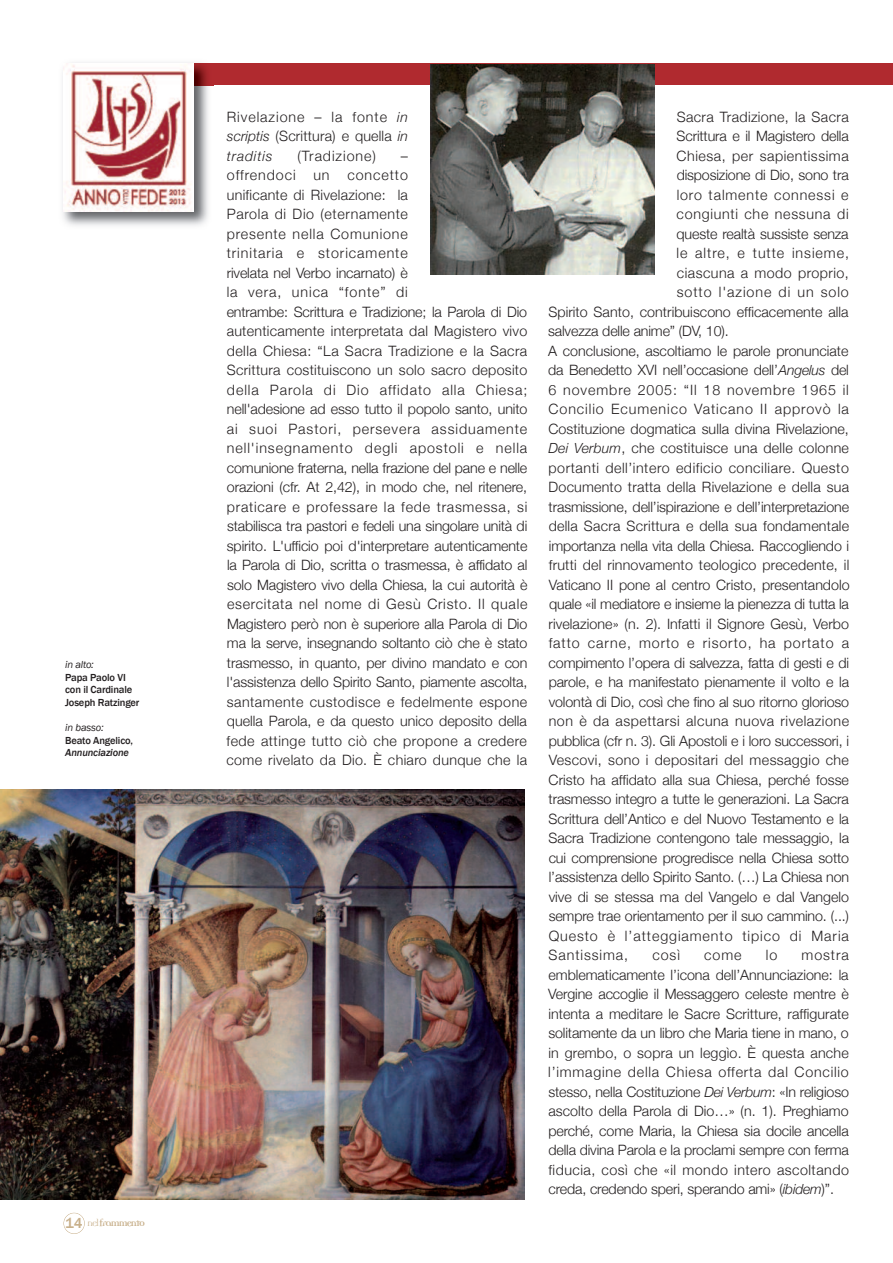
<style>
.page{position:relative;width:893px;height:1263px;background:#fff}
.page>*{position:absolute;margin:0;border:0;box-sizing:border-box;transform-origin:0 0}
.t1{font:300 14.25px/19.5px "Helvetica Neue";color:#231f20}
.t2{font:300 14.25px/19.5px "Helvetica Neue";letter-spacing:.065em;color:#231f20}
.t3{font:300 14.25px "Helvetica Neue";letter-spacing:.04em;color:#231f20}
.t4{font:300 14.25px "Helvetica Neue";letter-spacing:.035em;color:#231f20}
.t5{font:300 14.25px "Helvetica Neue";letter-spacing:.02em;color:#231f20}
.t6{font:300 14.25px "Helvetica Neue";letter-spacing:.03em;color:#231f20}
.t7{font:300 14.25px "Helvetica Neue";letter-spacing:.025em;color:#231f20}
.t8{font:300 14.25px "Helvetica Neue";letter-spacing:.06em;color:#231f20}
.t9{font:300 14.25px "Helvetica Neue";letter-spacing:.05em;color:#231f20}
.t10{font:italic 300 13.95px "Helvetica Neue";letter-spacing:.06em;color:#231f20}
.t11{font:700 10.95px "Democratica";letter-spacing:-.1em;color:#c8b08b}
.t12{font:500 10.5px/12.6px "Franklin Gothic";letter-spacing:-.015em;color:#231f20}
.t13{font:italic 10.5px "Franklin Gothic";letter-spacing:-.015em;color:#231f20}
.t14{font:italic 500 10.5px "Franklin Gothic";letter-spacing:-.015em;color:#231f20}
.s1{font-family:"Franklin Gothic";font-weight:500;font-size:15px}
.s2{font-weight:400}
.s3{font-style:italic;font-size:13.95px}
</style>
<div class="page">
<div style="left:63px;top:1213px;width:22px;height:21px;border:1px solid #c8b08b;border-radius:50%"></div>
<div style="left:64px;top:64px;width:829px;height:21px;background:#b02a2f"></div>
<img style="left:62px;top:62px;width:151px;height:164px">
<img style="left:194px;top:64px;width:19px;height:21px">
<img style="left:64px;top:64px;width:129px;height:148px">
<img style="left:0;top:789px;width:525px;height:410px">
<img style="left:431px;top:65px;width:223px;height:209px">
<p class="t13" style="left:65px;top:659px;width:30px">in alto:</p>
<p class="t12" style="left:65px;top:671px;width:76px">Papa Paolo VI con il Cardinale<br>Joseph Ratzinger</p>
<p class="t13" style="left:65px;top:722px;width:40px">in basso:</p>
<p class="t12" style="left:65px;top:734px;width:69px">Beato Angelico,</p>
<p class="t14" style="left:65px;top:747px;width:65px">Annunciazione</p>
<p class="t11" style="left:65px;top:1218px;width:81px"><span class="s1">14</span> <span class="s2">nel</span>frammento</p>
<p class="t2" style="left:227px;top:106px;width:183px">Rivelazione – la fonte <span class="s3">in scriptis</span> (Scrittura) e quella <span class="s3">in</span></p>
<p class="t10" style="left:227px;top:147px;width:47px">traditis</p>
<p class="t2" style="left:297px;top:145px;width:80px">(Tradizione)</p>
<p class="t1" style="left:227px;top:145px;width:302px;text-indent:174px">–<br>offrendoci un concetto<br>unificante di Rivelazione: la<br>Parola di Dio (eternamente<br>presente nella Comunione<br>trinitaria e storicamente<br>rivelata nel Verbo incarnato) è<br>la vera, unica “fonte” di<br>entrambe: Scrittura e Tradizione; la Parola di Dio autenticamente interpretata dal Magistero vivo della Chiesa: “La Sacra Tradizione e la Sacra Scrittura costituiscono un solo sacro deposito della Parola di Dio affidato alla Chiesa; nell'adesione ad esso tutto il popolo santo, unito ai suoi Pastori, persevera assiduamente nell'insegnamento degli apostoli e nella comunione fraterna, nella frazione del pane e nelle orazioni (cfr. At 2,42), in modo che, nel ritenere, praticare e professare la fede trasmessa, si stabilisca tra pastori e fedeli una singolare unità di spirito. L'ufficio poi d'interpretare autenticamente la Parola di Dio, scritta o trasmessa, è affidato al solo Magistero vivo della Chiesa, la cui autorità è esercitata nel nome di Gesù Cristo. Il quale Magistero però non è superiore alla Parola di Dio ma la serve, insegnando soltanto ciò che è stato trasmesso, in quanto, per divino mandato e con l'assistenza dello Spirito Santo, piamente ascolta, santamente custodisce e fedelmente espone quella Parola, e da questo unico deposito della fede attinge tutto ciò che propone a credere come rivelato da Dio. È chiaro dunque che la</p>
<p class="t7" style="left:677px;top:108px;width:174px">Sacra Tradizione, la Sacra</p>
<p class="t1" style="left:677px;top:126px;width:174px">Scrittura e il Magistero della</p>
<p class="t3" style="left:677px;top:147px;width:174px">Chiesa, per sapientissima</p>
<p class="t1" style="left:677px;top:165px;width:174px">disposizione di Dio, sono tra</p>
<p class="t8" style="left:677px;top:186px;width:174px">loro talmente connessi e</p>
<p class="t9" style="left:677px;top:205px;width:174px">congiunti che nessuna di</p>
<p class="t1" style="left:677px;top:223px;width:174px">queste realtà sussiste senza</p>
<p class="t2" style="left:677px;top:243px;width:174px">le altre, e tutte insieme,</p>
<p class="t4" style="left:677px;top:264px;width:173px">ciascuna a modo proprio,</p>
<p class="t2" style="left:677px;top:282px;width:174px">sotto l'azione di un solo</p>
<p class="t1" style="left:548px;top:301px;width:302px">Spirito Santo, contribuiscono efficacemente alla</p>
<p class="t1" style="left:548px;top:321px;width:182px">salvezza delle anime” (DV, 10).</p>
<p class="t1" style="left:548px;top:340px;width:302px">A conclusione, ascoltiamo le parole pronunciate</p>
<p class="t1" style="left:548px;top:360px;width:302px">da Benedetto XVI nell’occasione dell’<span class="s3">Angelus</span> del</p>
<p class="t2" style="left:548px;top:379px;width:302px">6 novembre 2005: “Il 18 novembre 1965 il</p>
<p class="t2" style="left:548px;top:399px;width:302px">Concilio Ecumenico Vaticano II approvò la</p>
<p class="t1" style="left:549px;top:418px;width:302px">Costituzione dogmatica sulla divina Rivelazione,</p>
<p class="t5" style="left:549px;top:439px;width:302px"><span class="s3">Dei Verbum</span>, che costituisce una delle colonne</p>
<p class="t3" style="left:549px;top:459px;width:302px">portanti dell’intero edificio conciliare. Questo</p>
<p class="t1" style="left:549px;top:477px;width:302px">Documento tratta della Rivelazione e della sua</p>
<p class="t1" style="left:549px;top:496px;width:302px">trasmissione, dell’ispirazione e dell’interpretazione</p>
<p class="t1" style="left:549px;top:516px;width:302px">della Sacra Scrittura e della sua fondamentale</p>
<p class="t1" style="left:549px;top:535px;width:302px">importanza nella vita della Chiesa. Raccogliendo i</p>
<p class="t1" style="left:549px;top:555px;width:302px">frutti del rinnovamento teologico precedente, il</p>
<p class="t1" style="left:549px;top:574px;width:302px">Vaticano II pone al centro Cristo, presentandolo</p>
<p class="t1" style="left:549px;top:594px;width:301px">quale «il mediatore e insieme la pienezza di tutta la</p>
<p class="t1" style="left:548px;top:613px;width:302px">rivelazione» (n. 2). Infatti il Signore Gesù, Verbo</p>
<p class="t2" style="left:549px;top:633px;width:302px">fatto carne, morto e risorto, ha portato a</p>
<p class="t1" style="left:549px;top:652px;width:302px">compimento l’opera di salvezza, fatta di gesti e di</p>
<p class="t1" style="left:549px;top:672px;width:302px">parole, e ha manifestato pienamente il volto e la</p>
<p class="t1" style="left:549px;top:691px;width:302px">volontà di Dio, così che fino al suo ritorno glorioso</p>
<p class="t4" style="left:549px;top:712px;width:302px">non è da aspettarsi alcuna nuova rivelazione</p>
<p class="t1" style="left:549px;top:730px;width:302px">pubblica (cfr n. 3). Gli Apostoli e i loro successori, i</p>
<p class="t6" style="left:549px;top:751px;width:302px">Vescovi, sono i depositari del messaggio che</p>
<p class="t1" style="left:549px;top:769px;width:302px">Cristo ha affidato alla sua Chiesa, perché fosse</p>
<p class="t1" style="left:549px;top:789px;width:302px">trasmesso integro a tutte le generazioni. La Sacra</p>
<p class="t1" style="left:549px;top:808px;width:302px">Scrittura dell’Antico e del Nuovo Testamento e la</p>
<p class="t1" style="left:549px;top:828px;width:302px">Sacra Tradizione contengono tale messaggio, la</p>
<p class="t1" style="left:549px;top:847px;width:302px">cui comprensione progredisce nella Chiesa sotto</p>
<p class="t1" style="left:549px;top:867px;width:302px">l’assistenza dello Spirito Santo. (…) La Chiesa non</p>
<p class="t1" style="left:549px;top:886px;width:302px">vive di se stessa ma del Vangelo e dal Vangelo</p>
<p class="t1" style="left:549px;top:906px;width:302px">sempre trae orientamento per il suo cammino. (...)</p>
<p class="t2" style="left:549px;top:925px;width:302px">Questo è l’atteggiamento tipico di Maria</p>
<p class="t2" style="left:548px;top:945px;width:81px">Santissima,</p>
<p class="t1" style="left:652px;top:945px;width:29px">così</p>
<p class="t1" style="left:704px;top:945px;width:39px">come</p>
<p class="t1" style="left:766px;top:945px;width:13px">lo</p>
<p class="t1" style="left:548px;top:945px;width:302px;text-align:justify;text-indent:253px">mostra emblematicamente l’icona dell’Annunciazione: la Vergine accoglie il Messaggero celeste mentre è intenta a meditare le Sacre Scritture, raffigurate solitamente da un libro che Maria tiene in mano, o in grembo, o sopra un leggìo. È questa anche l’immagine della Chiesa offerta dal Concilio stesso, nella Costituzione <span class="s3">Dei Verbum</span>: «In religioso ascolto della Parola di Dio…» (n. 1). Preghiamo perché, come Maria, la Chiesa sia docile ancella della divina Parola e la proclami sempre con ferma fiducia, così che «il mondo intero ascoltando creda, credendo speri, sperando ami» (<span class="s3">ibidem</span>)”.</p>
</div>
